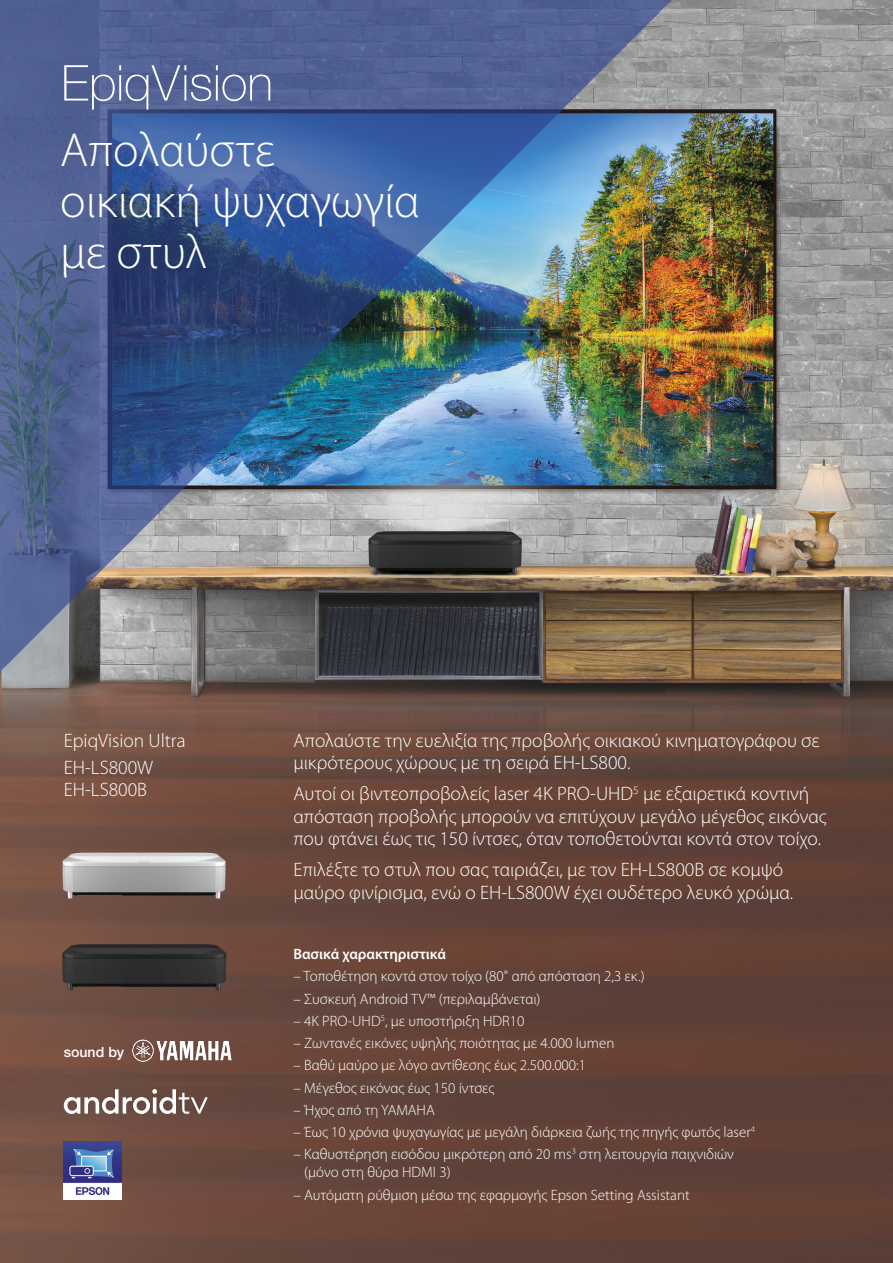
<style>
.page{position:relative;width:893px;height:1263px;background:#fff}
.page>*{position:absolute;margin:0;border:0;box-sizing:border-box;transform-origin:0 0}
.Headline_WO{font:300 48px/51px "Myriad Pro";color:#fff}
.Intro_Copy_WO{font:300 19.5px/22.5px "Myriad Pro";color:#fff}
.A4_Body_Copy{font:300 15px/18px "Myriad Pro";color:#fff}
.A4_Body_Copy-2{font:600 15px "Myriad Pro";color:#fff}
.t1{font:500 14.1px "Helvetica Neue LT";color:#fff}
</style>
<div class="page">
<img style="left:0;top:0;width:893px;height:1263px">
<img style="left:0;top:0;width:672px;height:672px">
<img style="left:132px;top:1038px;width:100px;height:24px">
<svg style="left:64px;top:1089px;width:144px;height:25px"></svg>
<img style="left:60px;top:940px;width:170px;height:54px">
<img style="left:60px;top:848px;width:170px;height:54px">
<svg style="left:64px;top:65px;width:206px;height:45px;background:#6a77a2"></svg>
<img style="left:64px;top:1141px;width:58px;height:58px">
<p class="Headline_WO" style="left:60px;top:125px;width:361px">Απολαύστε οικιακή ψυχαγωγία με στυλ</p>
<p class="Intro_Copy_WO" style="left:64px;top:729px;width:123px">EpiqVision Ultra</p>
<p class="Intro_Copy_WO" style="left:64px;top:756px;width:91px">EH-LS800W<br>EH-LS800B</p>
<p class="t1" style="left:64px;top:1043px;width:62px">sound by</p>
<p class="Intro_Copy_WO" style="left:293px;top:729px;width:528px">Απολαύστε την ευελιξία της προβολής οικιακού κινηματογράφου σε μικρότερους χώρους με τη σειρά EH-LS800.</p>
<p class="Intro_Copy_WO" style="left:293px;top:783px;width:534px">Αυτοί οι βιντεοπροβολείς laser 4K PRO-UHD<sup>5</sup> με εξαιρετικά κοντινή απόσταση προβολής μπορούν να επιτύχουν μεγάλο μέγεθος εικόνας που φτάνει έως τις 150 ίντσες, όταν τοποθετούνται κοντά στον τοίχο.</p>
<p class="Intro_Copy_WO" style="left:293px;top:859px;width:501px">Επιλέξτε το στυλ που σας ταιριάζει, με τον EH-LS800B σε κομψό μαύρο φινίρισμα, ενώ ο EH-LS800W έχει ουδέτερο λευκό χρώμα.</p>
<p class="A4_Body_Copy-2" style="left:293px;top:944px;width:154px">Βασικά χαρακτηριστικά</p>
<p class="A4_Body_Copy" style="left:293px;top:967px;width:353px">– Τοποθέτηση κοντά στον τοίχο (80" από απόσταση 2,3 εκ.)</p>
<p class="A4_Body_Copy" style="left:293px;top:990px;width:249px">– Συσκευή Android TV™ (περιλαμβάνεται)</p>
<p class="A4_Body_Copy" style="left:293px;top:1012px;width:233px">– 4K PRO-UHD<sup>5</sup>, με υποστήριξη HDR10</p>
<p class="A4_Body_Copy" style="left:293px;top:1034px;width:323px">– Ζωντανές εικόνες υψηλής ποιότητας με 4.000 lumen</p>
<p class="A4_Body_Copy" style="left:293px;top:1056px;width:294px">– Βαθύ μαύρο με λόγο αντίθεσης έως 2.500.000:1</p>
<p class="A4_Body_Copy" style="left:293px;top:1079px;width:203px">– Μέγεθος εικόνας έως 150 ίντσες</p>
<p class="A4_Body_Copy" style="left:293px;top:1101px;width:143px">– Ήχος από τη YAMAHA</p>
<p class="A4_Body_Copy" style="left:293px;top:1123px;width:463px">– Έως 10 χρόνια ψυχαγωγίας με μεγάλη διάρκεια ζωής της πηγής φωτός laser<sup>4</sup></p>
<p class="A4_Body_Copy" style="left:304px;top:1146px;width:431px;text-indent:-11px">– Καθυστέρηση εισόδου μικρότερη από 20 ms<sup>3</sup> στη λειτουργία παιχνιδιών (μόνο στη θύρα HDMI 3)</p>
<p class="A4_Body_Copy" style="left:293px;top:1186px;width:398px">– Αυτόματη ρύθμιση μέσω της εφαρμογής Epson Setting Assistant</p>
</div>
